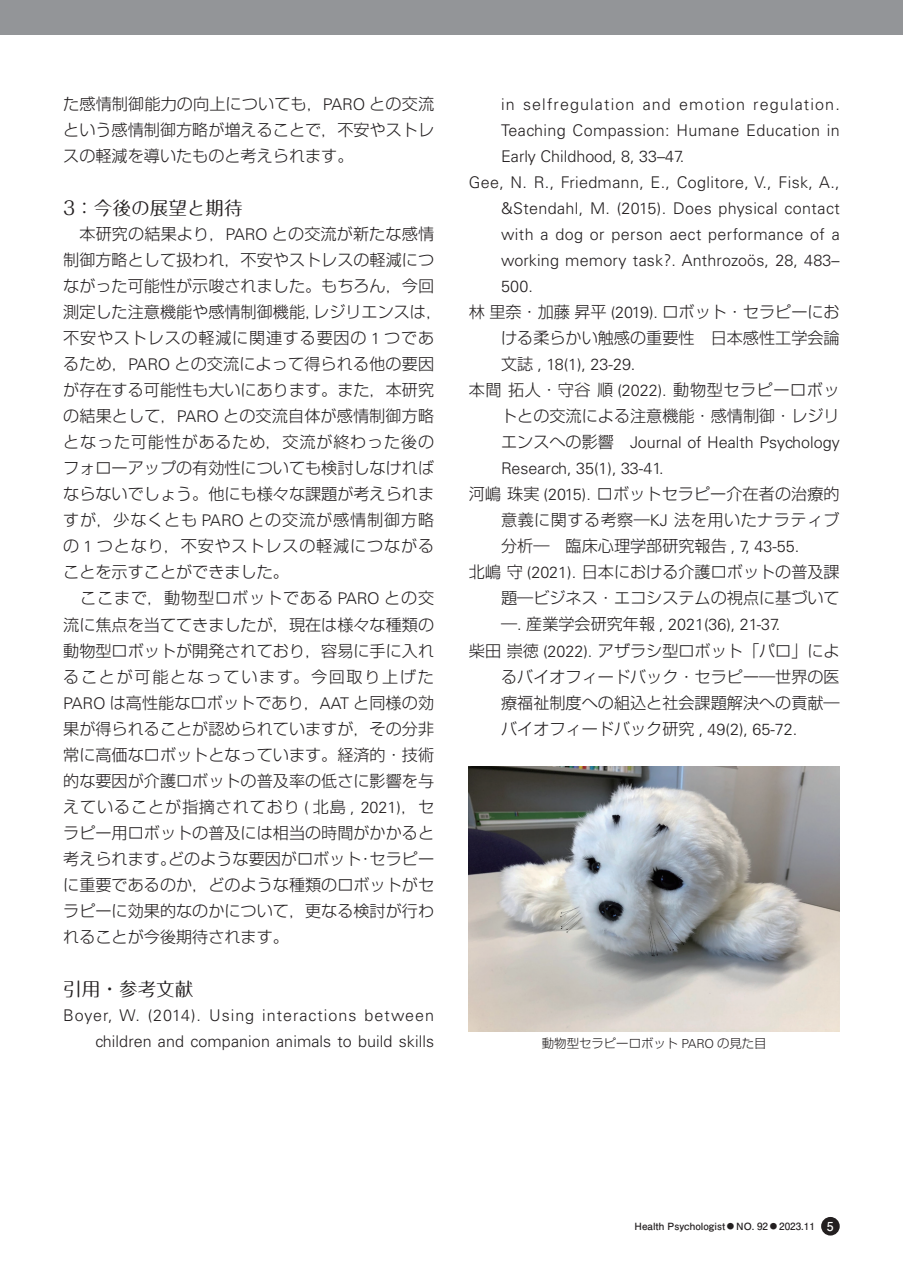
<style>
.page{position:relative;width:903px;height:1275px;background:#fff}
.page>*{position:absolute;margin:0;border:0;box-sizing:border-box;transform-origin:0 0}
.t1{font:18.55px "Maru Fo Pro";color:#231f20}
.t2{font:300 16.1px/26.1px "Shin Go Pr 6";color:#231f20}
.t3{font:300 16.1px/26.1px "Univers LT Std";letter-spacing:.02em;color:#231f20;text-align:right}
.t4{font:300 16.1px/26.1px "Univers LT Std";color:#231f20}
.t5{font:300 16.1px "Univers LT Std";letter-spacing:.07em;color:#231f20}
.t6{font:300 16.1px "Shin Go Pr 6";letter-spacing:.03em;color:#231f20}
.t7{font:300 12.42px "Shin Go Pr 6";color:#231f20}
.t8{font:700 9.97px "Futo Go B101 Pr 6 N";color:#231f20}
.s1{font-family:"Univers LT Std"}
.s2{font-family:"Shin Go Pr 6"}
.s3{font-size:7.52px}
.s4{font-size:12.42px;color:#fff}
</style>
<div class="page">
<div style="left:821px;top:1217px;width:19px;height:18px;background:#231f20;border-radius:50%"></div>
<div style="left:0;top:0;width:903px;height:35px;background:#939598"></div>
<img style="left:469px;top:766px;width:371px;height:266px">
<p class="t2" style="left:63px;top:89px;width:372px;text-align:justify">た感情制御能力の向上についても，<span class="s1">PARO</span> との交流という感情制御方略が増えることで，不安やストレスの軽減を導いたものと考えられます。</p>
<p class="t1" style="left:63px;top:193px;width:181px">3：今後の展望と期待</p>
<p class="t2" style="left:63px;top:219px;width:380px">　本研究の結果より，<span class="s1">PARO</span> との交流が新たな感情制御方略として扱われ，不安やストレスの軽減につながった可能性が示唆されました。もちろん，今回測定した注意機能や感情制御機能，レジリエンスは，不安やストレスの軽減に関連する要因の <span class="s1">1</span> つであるため，<span class="s1">PARO</span> との交流によって得られる他の要因が存在する可能性も大いにあります。また，本研究の結果として，<span class="s1">PARO</span> との交流自体が感情制御方略となった可能性があるため，交流が終わった後のフォローアップの有効性についても検討しなければならないでしょう。他にも様々な課題が考えられますが，少なくとも <span class="s1">PARO</span> との交流が感情制御方略の <span class="s1">1</span> つとなり，不安やストレスの軽減につながることを示すことができました。<br>　ここまで，動物型ロボットである <span class="s1">PARO</span> との交流に焦点を当ててきましたが，現在は様々な種類の動物型ロボットが開発されており，容易に手に入れることが可能となっています。今回取り上げた<br><span class="s1">PARO</span> は高性能なロボットであり，<span class="s1">AAT</span> と同様の効果が得られることが認められていますが，その分非常に高価なロボットとなっています。経済的・技術的な要因が介護ロボットの普及率の低さに影響を与えていることが指摘されており <span class="s1">(</span> 北島 <span class="s1">, 2021)</span>，セラピー用ロボットの普及には相当の時間がかかると考えられます。どのような要因がロボット・セラピーに重要であるのか，どのような種類のロボットがセラピーに効果的なのかについて，更なる検討が行われることが今後期待されます。</p>
<p class="t1" style="left:63px;top:974px;width:132px">引用・参考文献</p>
<p class="t3" style="left:63px;top:1002px;width:372px">Boyer, W. (2014). Using interactions between children and companion animals to build skills</p>
<p class="t5" style="left:501px;top:94px;width:340px">in selfregulation and emotion regulation.</p>
<p class="t3" style="left:501px;top:117px;width:340px">Teaching Compassion: Humane Education in</p>
<p class="t4" style="left:501px;top:143px;width:185px">Early Childhood, 8, 33–47.</p>
<p class="t3" style="left:469px;top:169px;width:372px">Gee, N. R., Friedmann, E., Coglitore, V., Fisk, A.,</p>
<p class="t3" style="left:501px;top:195px;width:340px">&amp;Stendahl, M. (2015). Does physical contact</p>
<p class="t3" style="left:501px;top:221px;width:340px">with a dog or person aect performance of a</p>
<p class="t3" style="left:501px;top:247px;width:340px">working memory task?. Anthrozoös, 28, 483–</p>
<p class="t3" style="left:501px;top:273px;width:33px">500.</p>
<p class="t2" style="left:469px;top:297px;width:372px;text-align:right">林里奈・加藤昇平 <span class="s1">(2019).</span> ロボット・セラピーにおける柔らかい触感の重要性　日本感性工学会論</p>
<p class="t3" style="left:501px;top:351px;width:136px"><span class="s2">文誌</span> , 18(1), 23-29.</p>
<p class="t2" style="left:469px;top:375px;width:372px;text-align:right">本間拓人・守谷順 <span class="s1">(2022).</span> 動物型セラピーロボットとの交流による注意機能・感情制御・レジリ</p>
<p class="t4" style="left:501px;top:429px;width:340px"><span class="s2">エンスへの影響　</span>Journal of Health Psychology<br>Research, 35(1), 33-41.</p>
<p class="t2" style="left:469px;top:480px;width:372px">河嶋珠実 <span class="s1">(2015).</span> ロボットセラピー介在者の治療的</p>
<p class="t6" style="left:501px;top:507px;width:340px">意義に関する考察―<span class="s1">KJ</span> 法を用いたナラティブ</p>
<p class="t2" style="left:501px;top:532px;width:300px">分析―　臨床心理学部研究報告 <span class="s1">, 7, 43-55.</span></p>
<p class="t2" style="left:469px;top:558px;width:372px">北嶋守 <span class="s1">(2021).</span> 日本における介護ロボットの普及課</p>
<p class="t2" style="left:501px;top:584px;width:340px">題―ビジネス・エコシステムの視点に基づいて</p>
<p class="t4" style="left:501px;top:612px;width:280px"><span class="s2">―</span>. <span class="s2">産業学会研究年報</span> , 2021(36), 21-37.</p>
<p class="t2" style="left:501px;top:636px;width:356px;text-indent:-32px">柴田崇徳 <span class="s1">(2022).</span> アザラシ型ロボット「パロ」によるバイオフィードバック・セラピー―世界の医療福祉制度への組込と社会課題解決への貢献―　</p>
<p class="t3" style="left:501px;top:716px;width:298px"><span class="s2">バイオフィードバック研究</span> , 49(2), 65-72.</p>
<p class="t7" style="left:542px;top:1033px;width:226px">動物型セラピーロボット <span class="s1">PARO</span> の見た目</p>
<p class="t8" style="left:634px;top:1218px;width:201px">Health Psychologist <span class="s3">●</span> NO. 92 <span class="s3">●</span> 2023.11 <span class="s4">5</span></p>
</div>
